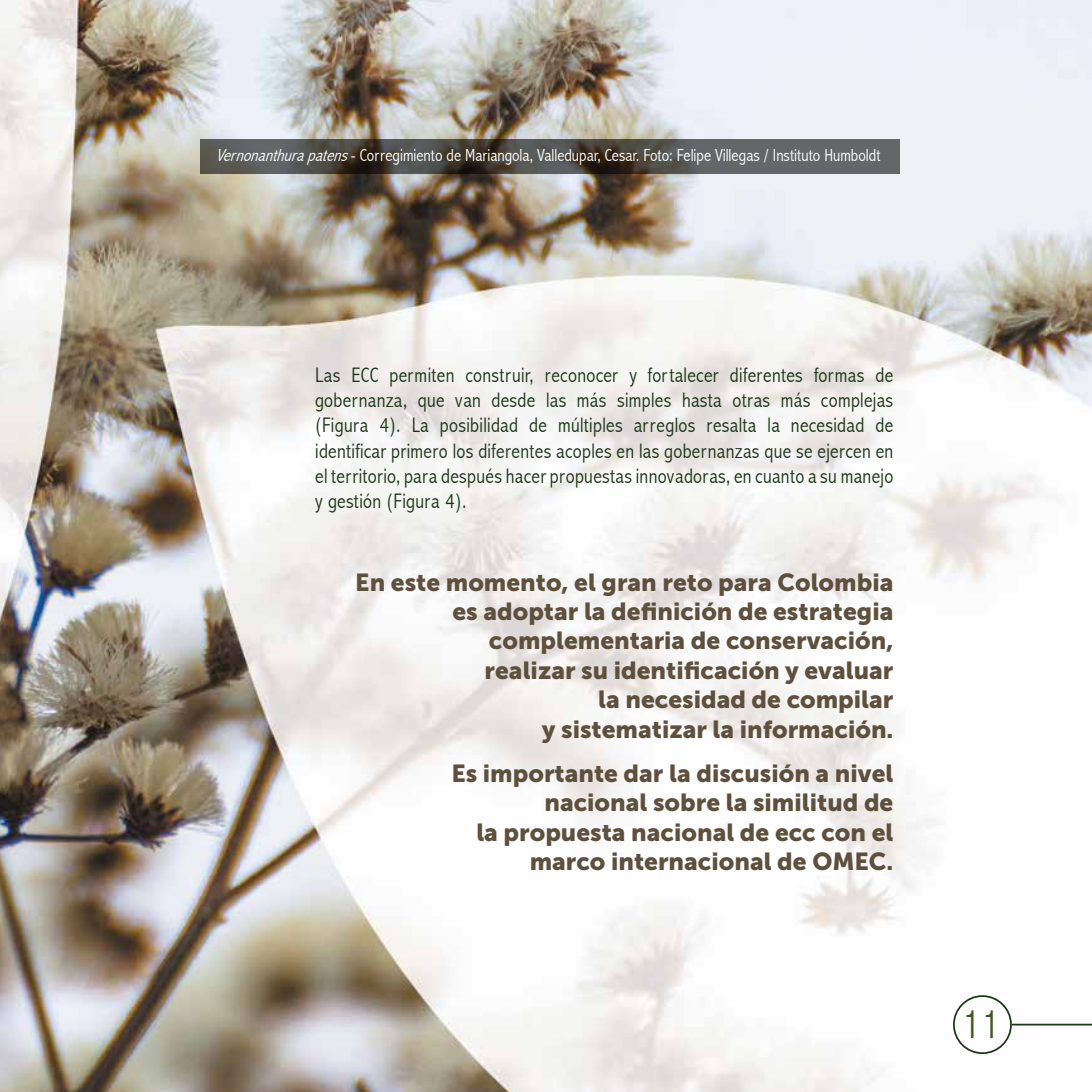
<style>
.page{position:relative;width:1092px;height:1092px;background:#fff}
.page>*{position:absolute;margin:0;border:0;box-sizing:border-box;transform-origin:0 0}
.t1{font:300 condensed 42px "Abadi";color:#3f5924}
.t2{font:24.5px/29.4px "Museo Sans 900";color:#5f503d;text-align:right}
.t3{font:300 condensed 21px/25.2px "Abadi";letter-spacing:.015em;color:#1c3718;text-align:justify}
.t4{font:300 condensed 17.5px "Abadi";color:#fff}
.s1{font-style:italic}
</style>
<div class="page">
<img style="left:0;top:0;width:1091px;height:1091px">
<div style="left:952px;top:995px;width:59px;height:58px;border:2px solid #1c3718;border-radius:50%"></div>
<hr style="left:1011px;top:1023px;width:80px;height:2px;background:#1c3718">
<svg style="left:200px;top:139px;width:699px;height:35px;background:#52514e"></svg>
<p class="t4" style="left:216px;top:145px;width:666px"><span class="s1">Vernonanthurapatens</span>- Corregimiento de Mariangola, Valledupar, Cesar. Foto: Felipe Villegas / Instituto Humboldt</p>
<p class="t3" style="left:315px;top:362px;width:579px">Las ECC permiten construir, reconocer y fortalecer diferentes formas de gobernanza, que van desde las más simples hasta otras más complejas (Figura 4). La posibilidad de múltiples arreglos resalta la necesidad de identificar primero los diferentes acoples en las gobernanzas que se ejercen en el territorio, para después hacer propuestas innovadoras, en cuanto a su manejo y gestión (Figura 4).</p>
<p class="t2" style="left:355px;top:567px;width:539px">En este momento, el gran reto para Colombia es adoptar la definición de estrategia complementaria de conservación,<br>realizar su identificación y evaluar<br>la necesidad de compilar<br>y sistematizar la información.</p>
<p class="t2" style="left:451px;top:758px;width:443px">Es importante dar la discusión a nivel nacional sobre la similitud de<br>la propuesta nacional de ecc con el marco internacional de OMEC.</p>
<h1 class="t1" style="left:961px;top:999px;width:40px">11</h1>
</div>
